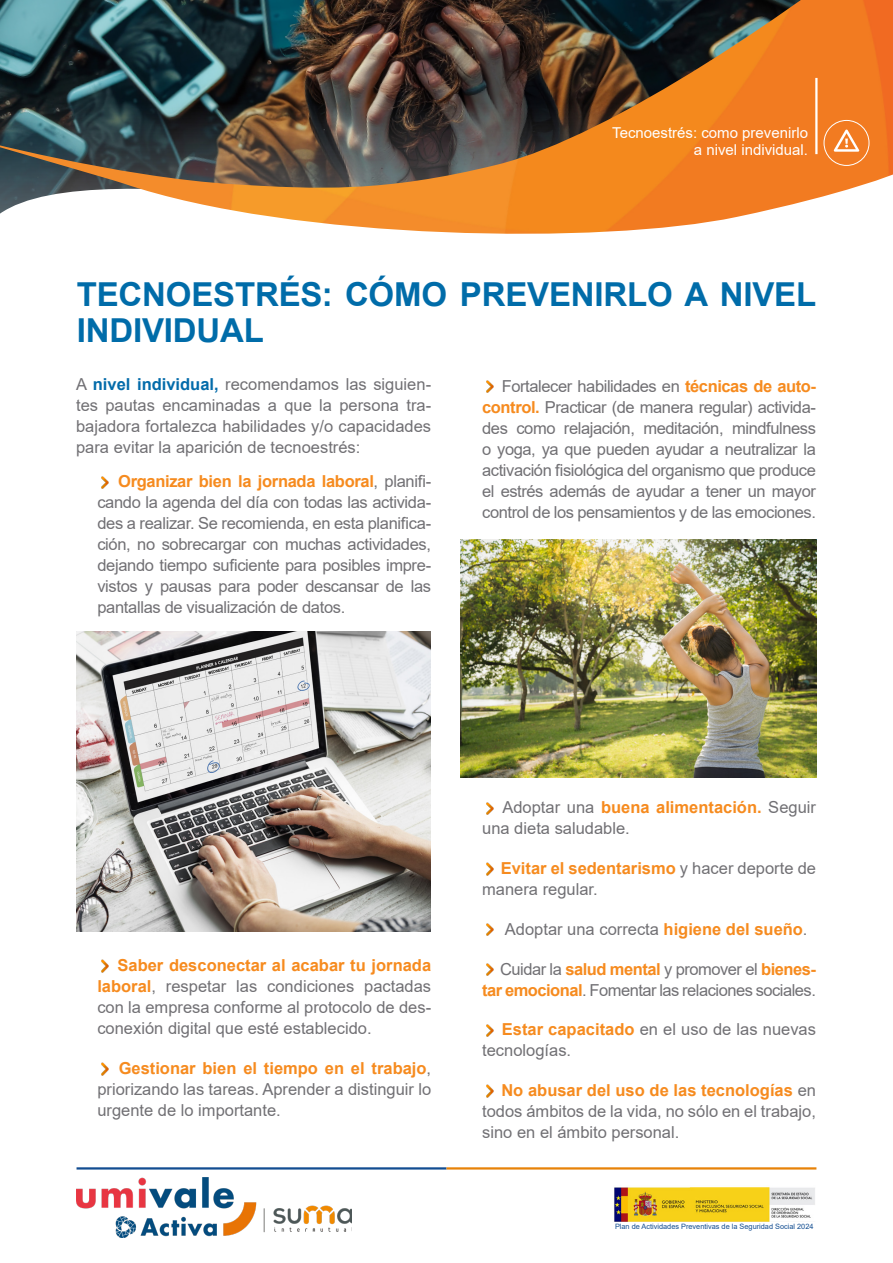
<style>
.page{position:relative;width:893px;height:1263px;background:#fff}
.page>*{position:absolute;margin:0;border:0;box-sizing:border-box;transform-origin:0 0}
.subtitulo3{font:700 33px/36px "Arial";letter-spacing:-.005em;color:#006ca9}
.t1{font:16.5px/21px "Arial";color:#717074;text-align:justify}
.t2{font:16.5px/21px "Arial";letter-spacing:-.03em;color:#717074;text-align:right}
.t3{font:15px/16.6px "Arial";color:#fff;text-align:right}
.t4{font:7.35px "Arial";color:#124d91}
.s1{font-weight:700;color:#036baa}
.s2{font-weight:700;color:#f68b1f}
</style>
<div class="page">
<img style="left:614px;top:1187px;width:201px;height:34px">
<hr style="left:77px;top:1167px;width:369px;height:2px;background:#124d91">
<hr style="left:446px;top:1167px;width:370px;height:2px;background:#e78208">
<img style="left:77px;top:1178px;width:275px;height:59px">
<img style="left:0;top:0;width:893px;height:234px">
<hr style="left:815px;top:78px;width:2px;height:76px;background:#fff">
<svg style="left:834px;top:130px;width:25px;height:22px"></svg>
<div style="left:824px;top:120px;width:45px;height:46px;border:1px solid #fff;border-radius:50%"></div>
<img style="left:101px;top:476px;width:8px;height:13px">
<img style="left:101px;top:959px;width:8px;height:14px">
<img style="left:101px;top:1062px;width:8px;height:14px">
<img style="left:486px;top:380px;width:8px;height:13px">
<img style="left:486px;top:802px;width:8px;height:13px">
<img style="left:486px;top:862px;width:8px;height:14px">
<img style="left:486px;top:923px;width:8px;height:13px">
<img style="left:486px;top:963px;width:8px;height:13px">
<img style="left:486px;top:1024px;width:8px;height:13px">
<img style="left:486px;top:1084px;width:8px;height:14px">
<img style="left:76px;top:631px;width:355px;height:301px">
<img style="left:461px;top:539px;width:355px;height:238px">
<p class="t3" style="left:612px;top:124px;width:197px">Tecnoestrés: como prevenirlo a nivel individual.</p>
<p class="subtitulo3" style="left:77px;top:277px;width:741px">TECNOESTRÉS: CÓMO PREVENIRLO A NIVEL<br>INDIVIDUAL</p>
<p class="t1" style="left:76px;top:374px;width:357px">A <span class="s1">nivel individual,</span> recomendamos las siguien&shy;tes pautas encaminadas a que la persona tra&shy;bajadora fortalezca habilidades y/o capacidades para evitar la aparición de tecnoestrés:</p>
<p class="t1" style="left:97px;top:471px;width:335px;text-indent:21px"><span class="s2">Organizar bien la jornada laboral</span>, planifi&shy;cando la agenda del día con todas las activida&shy;des a realizar. Se recomienda, en esta planifica&shy;ción, no sobrecargar con muchas actividades, dejando tiempo suficiente para posibles impre&shy;vistos y pausas para poder descansar de las pantallas de visualización de datos.</p>
<p class="t1" style="left:482px;top:375px;width:335px;text-indent:20px">Fortalecer habilidades en <span class="s2">técnicas de auto&shy;control.</span> Practicar (de manera regular) activida&shy;des como relajación, meditación, mindfulness o yoga, ya que pueden ayudar a neutralizar la activación fisiológica del organismo que produce el estrés además de ayudar a tener un mayor control de los pensamientos y de las emociones.</p>
<p class="t1" style="left:97px;top:955px;width:335px;text-indent:20px"><span class="s2">Saber desconectar al acabar tu jornada laboral</span>, respetar las condiciones pactadas con la empresa conforme al protocolo de des&shy;conexión digital que esté establecido.</p>
<p class="t1" style="left:97px;top:1057px;width:335px;text-indent:21px"><span class="s2">Gestionar bien el tiempo en el trabajo</span>, priorizando las tareas. Aprender a distinguir lo urgente de lo importante.</p>
<p class="t1" style="left:482px;top:797px;width:335px;text-indent:20px">Adoptar una <span class="s2">buena alimentación.</span> Seguir una dieta saludable.</p>
<p class="t1" style="left:482px;top:857px;width:335px;text-indent:19px"><span class="s2">Evitar el sedentarismo</span> y hacer deporte de manera regular.</p>
<p class="t1" style="left:505px;top:918px;width:304px">Adoptar una correcta <span class="s2">higiene del sueño</span>.</p>
<p class="t2" style="left:482px;top:958px;width:335px">Cuidar la <span class="s2">salud mental</span> y promover el <span class="s2">bienes&shy;tar emocional</span>. Fomentar las relaciones sociales.</p>
<p class="t1" style="left:482px;top:1019px;width:335px;text-indent:20px"><span class="s2">Estar capacitado</span> en el uso de las nuevas tecnologías.</p>
<p class="t1" style="left:482px;top:1079px;width:335px;text-indent:19px"><span class="s2">No abusar del uso de las tecnologías</span> en todos ámbitos de la vida, no sólo en el trabajo, sino en el ámbito personal.</p>
<p class="t4" style="left:615px;top:1221px;width:200px">Plan de Actividades Preventivas de la Seguridad Social 2024</p>
</div>
